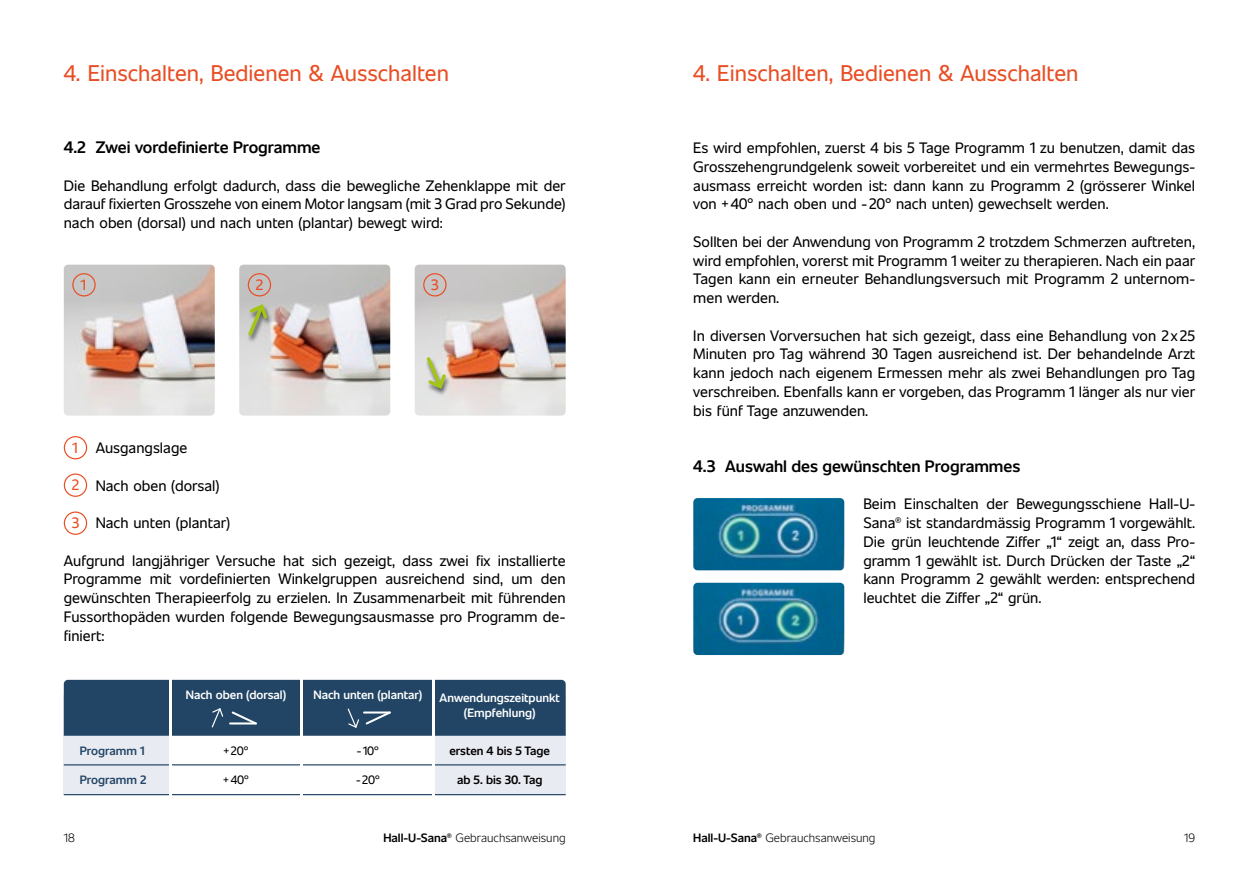
<style>
.page{position:relative;width:1259px;height:893px;background:#fff}
.page>*{position:absolute;margin:0;border:0;box-sizing:border-box;transform-origin:0 0}
.t1{font:22.5px "Unitext";color:#e94d23}
.t2{font:600 16.5px "Unitext";color:#000}
.t3{font:15px/18.8px "Unitext";color:#000;text-align:justify}
.t4{font:14.85px "Unitext";color:#e94d23}
.t5{font:600 12px/15px "Unitext";color:#fff;text-align:center}
.t6{font:300 12px "Unitext";color:#000}
.t7{font:600 12px "Unitext";color:#000}
.t8{font:600 12px "Unitext";color:#224565}
.t9{font:12px "Unitext";color:#000}
.s1{font-weight:600}
</style>
<div class="page">
<img style="left:64px;top:265px;width:151px;height:151px">
<img style="left:415px;top:265px;width:151px;height:151px">
<div style="left:426px;top:357px;width:25px;height:39px;background:#000;opacity:.6"></div>
<svg style="left:424px;top:354px;width:24px;height:37px"></svg>
<img style="left:239px;top:265px;width:151px;height:151px">
<div style="left:247px;top:304px;width:26px;height:39px;background:#000;opacity:.6"></div>
<svg style="left:245px;top:302px;width:25px;height:37px"></svg>
<div style="left:64px;top:695px;width:105px;height:100px;background:#e9ebf2"></div>
<div style="left:435px;top:695px;width:131px;height:100px;background:#e9ebf2"></div>
<hr style="left:64px;top:794px;width:502px;height:1px;background:#224565">
<hr style="left:64px;top:764px;width:502px;height:1px;background:#224565">
<hr style="left:64px;top:734px;width:502px;height:2px;background:#224565">
<hr style="left:169px;top:677px;width:2px;height:123px;background:#fff">
<hr style="left:301px;top:677px;width:2px;height:123px;background:#fff">
<hr style="left:432px;top:677px;width:3px;height:123px;background:#fff">
<div style="left:64px;top:680px;width:502px;height:55px;background:#224565"></div>
<div style="left:64px;top:473px;width:23px;height:24px;border:1px solid #e94d23;border-radius:50%"></div>
<div style="left:64px;top:436px;width:23px;height:23px;border:1px solid #e94d23;border-radius:50%"></div>
<div style="left:64px;top:511px;width:23px;height:24px;border:1px solid #e94d23;border-radius:50%"></div>
<img style="left:693px;top:498px;width:151px;height:72px">
<img style="left:693px;top:583px;width:151px;height:72px">
<div style="left:248px;top:273px;width:23px;height:23px;border:1px solid #e94d23;border-radius:50%"></div>
<div style="left:72px;top:273px;width:24px;height:23px;border:1px solid #e94d23;border-radius:50%"></div>
<div style="left:423px;top:273px;width:23px;height:23px;border:1px solid #e94d23;border-radius:50%"></div>
<h1 class="t1" style="left:64px;top:57px;width:387px">4. Einschalten, Bedienen &amp; Ausschalten</h1>
<h1 class="t1" style="left:693px;top:57px;width:387px">4. Einschalten, Bedienen &amp; Ausschalten</h1>
<p class="t2" style="left:64px;top:135px;width:258px">4.2 Zwei vordefinierte Programme</p>
<p class="t3" style="left:64px;top:175px;width:503px">Die Behandlung erfolgt dadurch, dass die bewegliche Zehenklappe mit der darauf fixierten Grosszehe von einem Motor langsam (mit 3 Grad pro Sekunde) nach oben (dorsal) und nach unten (plantar) bewegt wird:</p>
<p class="t4" style="left:81px;top:274px;width:7px">1</p>
<p class="t4" style="left:256px;top:274px;width:9px">2</p>
<p class="t4" style="left:431px;top:274px;width:9px">3</p>
<p class="t3" style="left:96px;top:438px;width:93px">Ausgangslage</p>
<p class="t3" style="left:96px;top:475px;width:125px">Nach oben (dorsal)</p>
<p class="t3" style="left:96px;top:513px;width:136px">Nach unten (plantar)</p>
<p class="t3" style="left:64px;top:550px;width:503px">Aufgrund langjähriger Versuche hat sich gezeigt, dass zwei fix installierte Programme mit vordefinierten Winkelgruppen ausreichend sind, um den gewünschten Therapieerfolg zu erzielen. In Zusammenarbeit mit führenden Fussorthopäden wurden folgende Bewegungsausmasse pro Programm de&shy;finiert:</p>
<p class="t4" style="left:72px;top:437px;width:7px">1</p>
<p class="t4" style="left:72px;top:474px;width:9px">2</p>
<p class="t4" style="left:72px;top:512px;width:9px">3</p>
<p class="t8" style="left:80px;top:742px;width:66px">Programm 1</p>
<p class="t8" style="left:80px;top:771px;width:68px">Programm 2</p>
<p class="t5" style="left:186px;top:687px;width:102px">Nach oben (dorsal)</p>
<p class="t9" style="left:223px;top:742px;width:26px">+ 20°</p>
<p class="t9" style="left:223px;top:771px;width:27px">+40°</p>
<p class="t5" style="left:313px;top:687px;width:110px">Nach unten (plantar)</p>
<p class="t9" style="left:357px;top:742px;width:24px">-10°</p>
<p class="t9" style="left:356px;top:771px;width:25px">- 20°</p>
<p class="t5" style="left:440px;top:690px;width:122px">Anwendungszeitpunkt (Empfehlung)</p>
<p class="t7" style="left:449px;top:742px;width:102px">ersten 4 bis 5 Tage</p>
<p class="t7" style="left:457px;top:771px;width:87px">ab 5. bis 30. Tag</p>
<p class="t3" style="left:693px;top:138px;width:503px">Es wird empfohlen, zuerst 4 bis 5 Tage Programm 1 zu benutzen, damit das Grosszehengrundgelenk soweit vorbereitet und ein vermehrtes Bewegungs&shy;ausmass erreicht worden ist: dann kann zu Programm 2 (grösserer Winkel von +40° nach oben und - 20° nach unten) gewechselt werden.</p>
<p class="t3" style="left:693px;top:231px;width:503px">Sollten bei der Anwendung von Programm 2 trotzdem Schmerzen auftreten, wird empfohlen, vorerst mit Programm 1 weiter zu therapieren. Nach ein paar Tagen kann ein erneuter Behandlungsversuch mit Programm 2 unternom&shy;men werden.</p>
<p class="t3" style="left:693px;top:325px;width:503px">In diversen Vorversuchen hat sich gezeigt, dass eine Behandlung von 2 x 25<br>Minuten pro Tag während 30 Tagen ausreichend ist. Der behandelnde Arzt kann jedoch nach eigenem Ermessen mehr als zwei Behandlungen pro Tag verschreiben. Ebenfalls kann er vorgeben, das Programm 1 länger als nur vier bis fünf Tage anzuwenden.</p>
<p class="t2" style="left:693px;top:454px;width:328px">4.3 Auswahl des gewünschten Programmes</p>
<p class="t3" style="left:863px;top:494px;width:333px">Beim Einschalten der Bewegungsschiene Hall-U-Sana® ist standardmässig Programm 1 vorgewählt.<br>Die grün leuchtende Ziffer „1“ zeigt an, dass Pro&shy;gramm 1 gewählt ist. Durch Drücken der Taste „2“ kann Programm 2 gewählt werden: entsprechend leuchtet die Ziffer „2“ grün.</p>
<p class="t6" style="left:64px;top:829px;width:12px">18</p>
<p class="t6" style="left:383px;top:829px;width:184px"><span class="s1">Hall-U-Sana®</span> Gebrauchsanweisung</p>
<p class="t6" style="left:693px;top:829px;width:184px"><span class="s1">Hall-U-Sana®</span> Gebrauchsanweisung</p>
<p class="t6" style="left:1184px;top:829px;width:12px">19</p>
</div>
